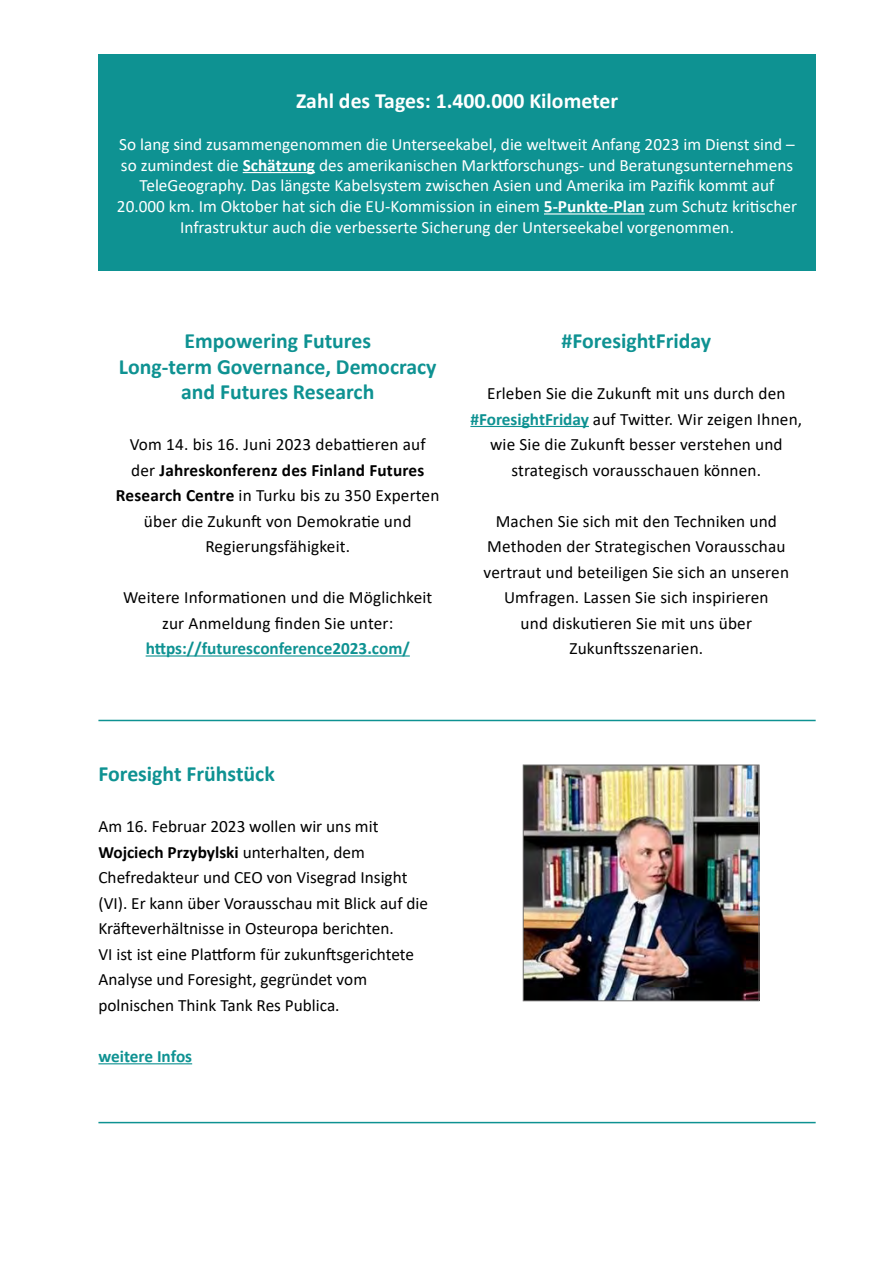
<style>
.page{position:relative;width:893px;height:1263px;background:#fff}
.page>*{position:absolute;margin:0;border:0;box-sizing:border-box;transform-origin:0 0}
.t1{font:700 21.75px/25.5px "Calibri";color:#0e9292;text-align:center}
.t2{font:700 21.75px "Calibri";color:#fff}
.t3{font:17.25px/25.5px "Calibri";letter-spacing:.01em;color:#000;text-align:center}
.t4{font:17.25px/20.7px "Calibri";color:#fff;text-align:center}
.t5{font:700 17.25px "Calibri";color:#0e9292}
.s1{font-weight:700}
.s2{font-weight:700;color:#0e9292}
</style>
<div class="page">
<hr style="left:98px;top:720px;width:718px;height:1px;background:#0e9292">
<hr style="left:98px;top:1122px;width:718px;height:1px;background:#0e9292">
<hr style="left:146px;top:655px;width:264px;height:1px;background:#0e9292">
<hr style="left:470px;top:426px;width:119px;height:1px;background:#0e9292">
<div style="left:98px;top:54px;width:718px;height:216px;background:#0e9292"></div>
<hr style="left:243px;top:172px;width:72px;height:1px;background:#fff">
<hr style="left:544px;top:213px;width:101px;height:2px;background:#fff">
<hr style="left:98px;top:1063px;width:94px;height:1px;background:#0e9292">
<img style="left:525px;top:767px;width:232px;height:232px">
<div style="left:523px;top:765px;width:236px;height:236px;border:1px solid #706f6f"></div>
<p class="t2" style="left:296px;top:85px;width:324px">Zahl des Tages: 1.400.000 Kilometer</p>
<p class="t4" style="left:117px;top:133px;width:682px">So lang sind zusammengenommen die Unterseekabel, die weltweit Anfang 2023 im Dienst sind – so zumindest die <span class="s1">Schätzung</span> des amerikanischen Marktforschungs- und Beratungsunternehmens TeleGeography. Das längste Kabelsystem zwischen Asien und Amerika im Pazifik kommt auf 20.000 km. Im Oktober hat sich die EU-Kommission in einem <span class="s1">5-Punkte-Plan</span> zum Schutz kritischer Infrastruktur auch die verbesserte Sicherung der Unterseekabel vorgenommen.</p>
<p class="t1" style="left:119px;top:328px;width:319px">Empowering Futures<br>Long-term Governance, Democracy and Futures Research</p>
<p class="t3" style="left:116px;top:431px;width:325px">Vom 14. bis 16. Juni 2023 debattieren auf der <span class="s1">Jahreskonferenz des Finland Futures Research Centre</span> in Turku bis zu 350 Experten über die Zukunft von Demokratie und Regierungsfähigkeit.</p>
<p class="t3" style="left:123px;top:584px;width:311px">Weitere Informationen und die Möglichkeit zur Anmeldung finden Sie unter:</p>
<p class="t5" style="left:146px;top:636px;width:266px">https://futuresconference2023.com/</p>
<p class="t1" style="left:562px;top:328px;width:151px">#ForesightFriday</p>
<p class="t3" style="left:470px;top:380px;width:333px">Erleben Sie die Zukunft mit uns durch den <span class="s2">#ForesightFriday</span> auf Twitter. Wir zeigen Ihnen, wie Sie die Zukunft besser verstehen und strategisch vorausschauen können.</p>
<p class="t3" style="left:484px;top:508px;width:307px">Machen Sie sich mit den Techniken und Methoden der Strategischen Vorausschau vertraut und beteiligen Sie sich an unseren Umfragen. Lassen Sie sich inspirieren<br>und diskutieren Sie mit uns über Zukunftsszenarien.</p>
<p class="t1" style="left:98px;top:761px;width:178px">Foresight Frühstück</p>
<p class="t3" style="left:98px;top:813px;width:331px;text-align:left">Am 16. Februar 2023 wollen wir uns mit <span class="s1">Wojciech Przybylski</span> unterhalten, dem Chefredakteur und CEO von Visegrad Insight (VI). Er kann über Vorausschau mit Blick auf die Kräfteverhältnisse in Osteuropa berichten.<br>VI ist ist eine Plattform für zukunftsgerichtete Analyse und Foresight, gegründet vom polnischen Think Tank Res Publica.</p>
<p class="t5" style="left:98px;top:1044px;width:95px">weitere Infos</p>
</div>
